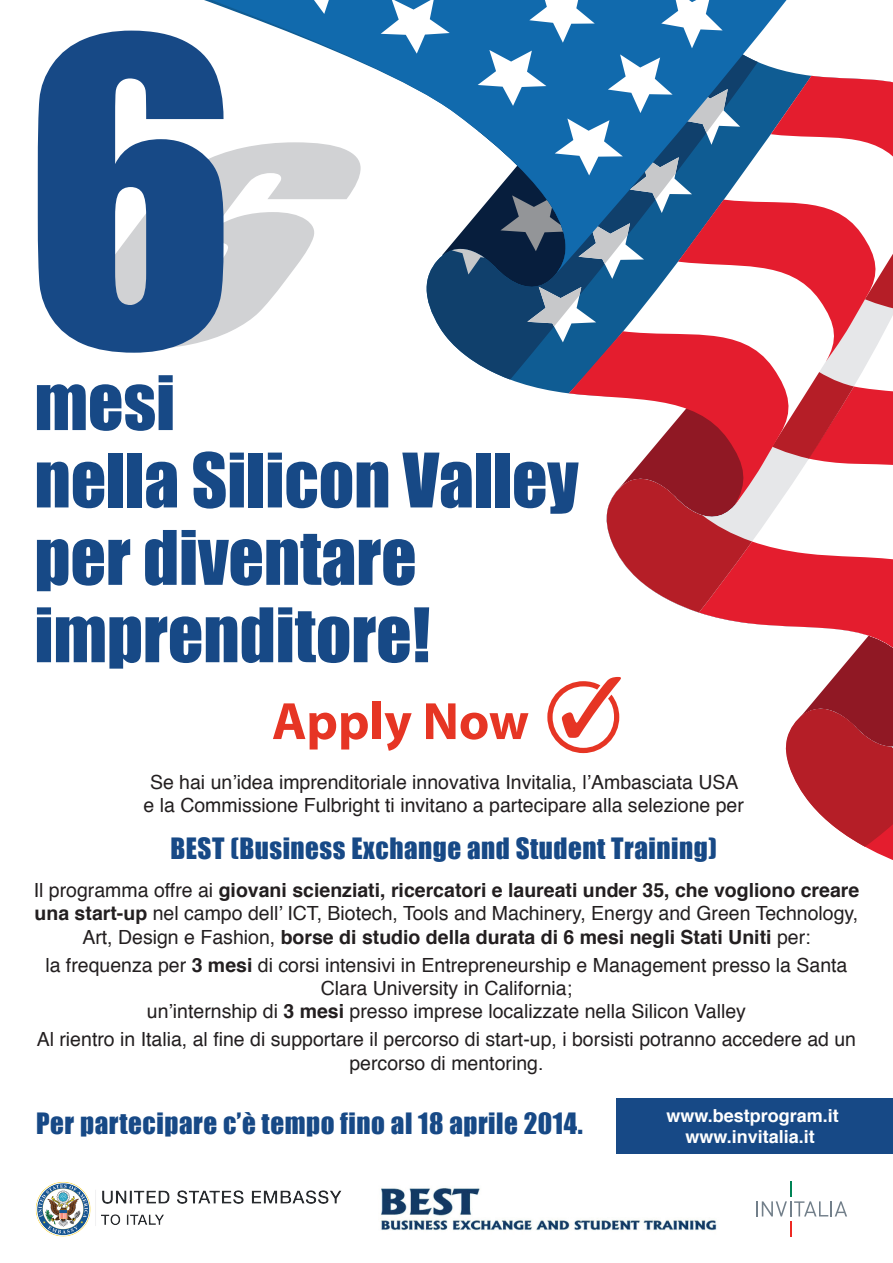
<style>
.page{position:relative;width:893px;height:1263px;background:#fff}
.page>*{position:absolute;margin:0;border:0;box-sizing:border-box;transform-origin:0 0}
.t1{font:392.1px "Impact";color:#174986}
.t2{font:69.45px/77.4px "Impact";color:#174986}
.t3{font:700 52.95px "Myriad Pro";color:#e63524}
.t4{font:27px "Impact";letter-spacing:.02em;color:#174986}
.t5{font:19.5px/23.4px "Helvetica";color:#231f20;text-align:center}
.t6{font:700 19.5px/23.4px "Helvetica";color:#231f20;text-align:center}
.t7{font:700 18px/21.6px "Helvetica";color:#fff;text-align:center}
.s1{font-weight:400}
.s2{font-weight:700}
</style>
<div class="page">
<svg style="left:74px;top:293px;width:13px;height:47px"></svg>
<div style="left:616px;top:1097px;width:277px;height:56px;background:#174986"></div>
<svg style="left:87px;top:275px;width:203px;height:74px;fill:#d1d2d4"></svg>
<svg style="left:100px;top:0;width:281px;height:275px"></svg>
<svg style="left:286px;top:0;width:69px;height:14px"></svg>
<svg style="left:381px;top:0;width:512px;height:860px"></svg>
<img style="left:35px;top:1182px;width:306px;height:55px">
<img style="left:381px;top:1188px;width:336px;height:43px">
<svg style="left:756px;top:1181px;width:91px;height:56px"></svg>
<h1 class="t1" style="left:24px;top:-111px;width:214px">6</h1>
<h2 class="t2" style="left:34px;top:362px;width:546px">mesi<br>nella Silicon Valley per diventare imprenditore!</h2>
<h3 class="t3" style="left:272px;top:687px;width:258px">Apply Now</h3>
<p class="t5" style="left:144px;top:771px;width:602px">Se hai un’idea imprenditoriale innovativa Invitalia, l’Ambasciata USA e la Commissione Fulbright ti invitano a partecipare alla selezione per</p>
<h3 class="t4" style="left:170px;top:827px;width:548px">BEST (Business Exchange and Student Training)</h3>
<p class="t6" style="left:34px;top:878px;width:827px"><span class="s1">Il programma offre ai</span> giovani scienziati, ricercatori e laureati under 35, che vogliono creare una start-up <span class="s1">nel campo dell’ ICT, Biotech, Tools and Machinery, Energy and Green Technology,<br>Art, Design e Fashion,</span> borse di studio della durata di 6 mesi negli Stati Uniti <span class="s1">per:</span></p>
<p class="t5" style="left:45px;top:953px;width:804px">la frequenza per <span class="s2">3 mesi</span> di corsi intensivi in Entrepreneurship e Management presso la Santa<br>Clara University in California;<br>un’internship di <span class="s2">3 mesi</span> presso imprese localizzate nella Silicon Valley</p>
<p class="t5" style="left:37px;top:1028px;width:821px">Al rientro in Italia, al fine di supportare il percorso di start-up, i borsisti potranno accedere ad un percorso di mentoring.</p>
<h3 class="t4" style="left:36px;top:1102px;width:548px">Per partecipare c’è tempo fino al 18 aprile 2014.</h3>
<p class="t7" style="left:666px;top:1105px;width:174px">www.bestprogram.it www.invitalia.it</p>
</div>
